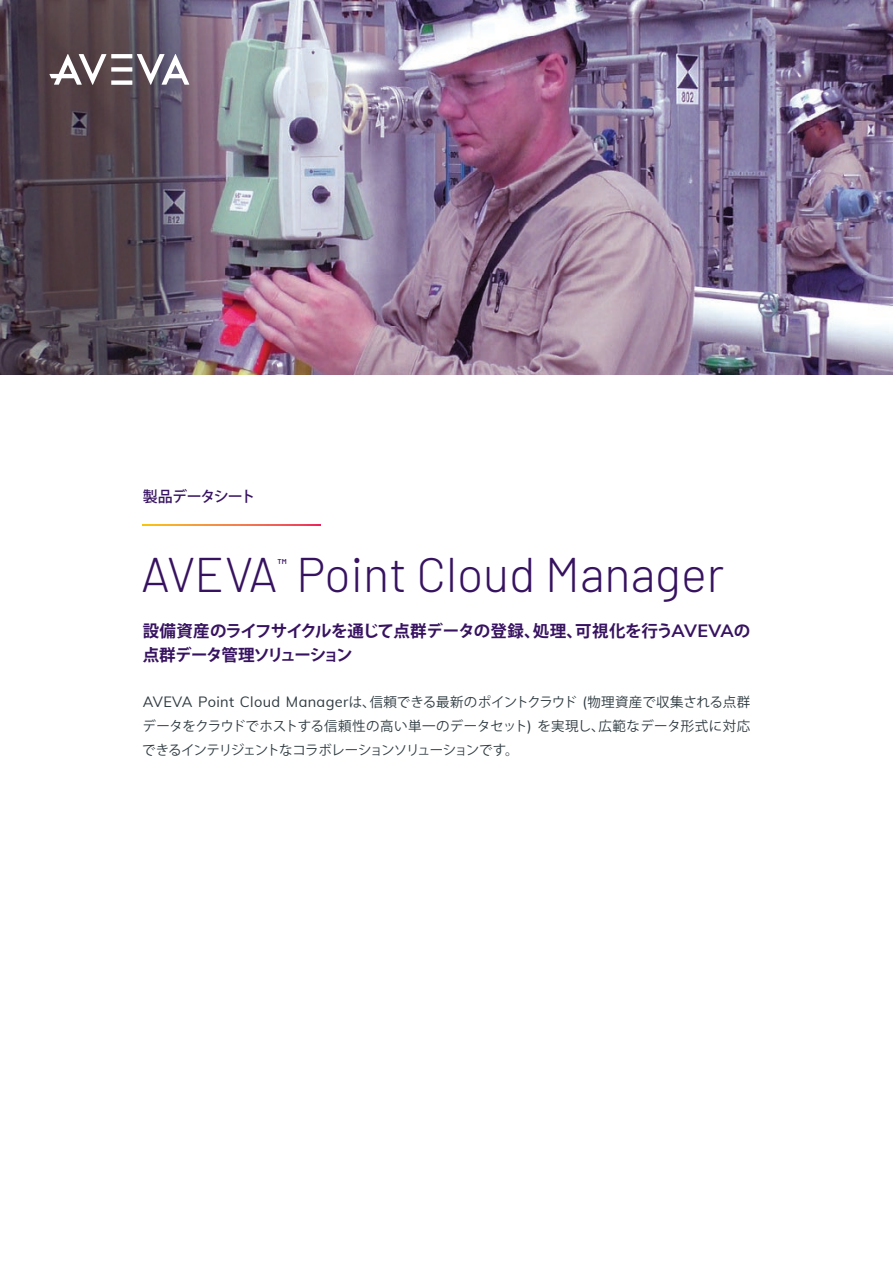
<style>
.page{position:relative;width:893px;height:1263px;background:#fff}
.page>*{position:absolute;margin:0;border:0;box-sizing:border-box;transform-origin:0 0}
.H1_Doc_Title{font:300 48.6px "Barlow";color:#371260}
.S1_Subheadlines{font:700 16.5px/24px "Koz Go Pr 6 N";letter-spacing:-.045em;color:#371260}
.Doc_Content_Type{font:500 15px "Koz Go Pr 6 N";letter-spacing:-.05em;color:#371260}
.H1_Doc_Title-2{font:500 14.1px "Barlow";color:#371260}
.Body_Copy{font:13.5px/24px "Koz Go Pr 6 N";letter-spacing:-.035em;color:#2f3b41;text-align:justify}
.s1{font-family:"Muli";font-size:17.85px}
.s2{font-family:"Muli";font-size:14.55px}
</style>
<div class="page">
<img style="left:0;top:0;width:893px;height:375px">
<div style="left:111px;top:80px;width:21px;height:5px;background:#fff"></div>
<div style="left:111px;top:67px;width:21px;height:5px;background:#fff"></div>
<hr style="left:111px;top:54px;width:21px;height:4px;background:#fff">
<svg style="left:49px;top:54px;width:57px;height:31px"></svg>
<svg style="left:137px;top:54px;width:52px;height:31px"></svg>
<svg style="left:143px;top:524px;width:177px;height:2px"></svg>
<p class="Doc_Content_Type" style="left:143px;top:488px;width:114px">製品データシート</p>
<p class="H1_Doc_Title" style="left:141px;top:539px;width:585px">AVEVA Point Cloud Manager</p>
<p class="H1_Doc_Title-2" style="left:278px;top:554px;width:11px">™</p>
<p class="S1_Subheadlines" style="left:143px;top:619px;width:609px">設備資産のライフサイクルを通じて点群データの登録、処理、可視化を行う<span class="s1">AVEVA</span>の点群データ管理ソリューション</p>
<p class="Body_Copy" style="left:142px;top:690px;width:609px"><span class="s2">AVEVA Point Cloud Manager</span>は、信頼できる最新のポイントクラウド <span class="s2">(</span>物理資産で収集される点群データをクラウドでホストする信頼性の高い単一のデータセット<span class="s2">)</span> を実現し、広範なデータ形式に対応できるインテリジェントなコラボレーションソリューションです。</p>
</div>
